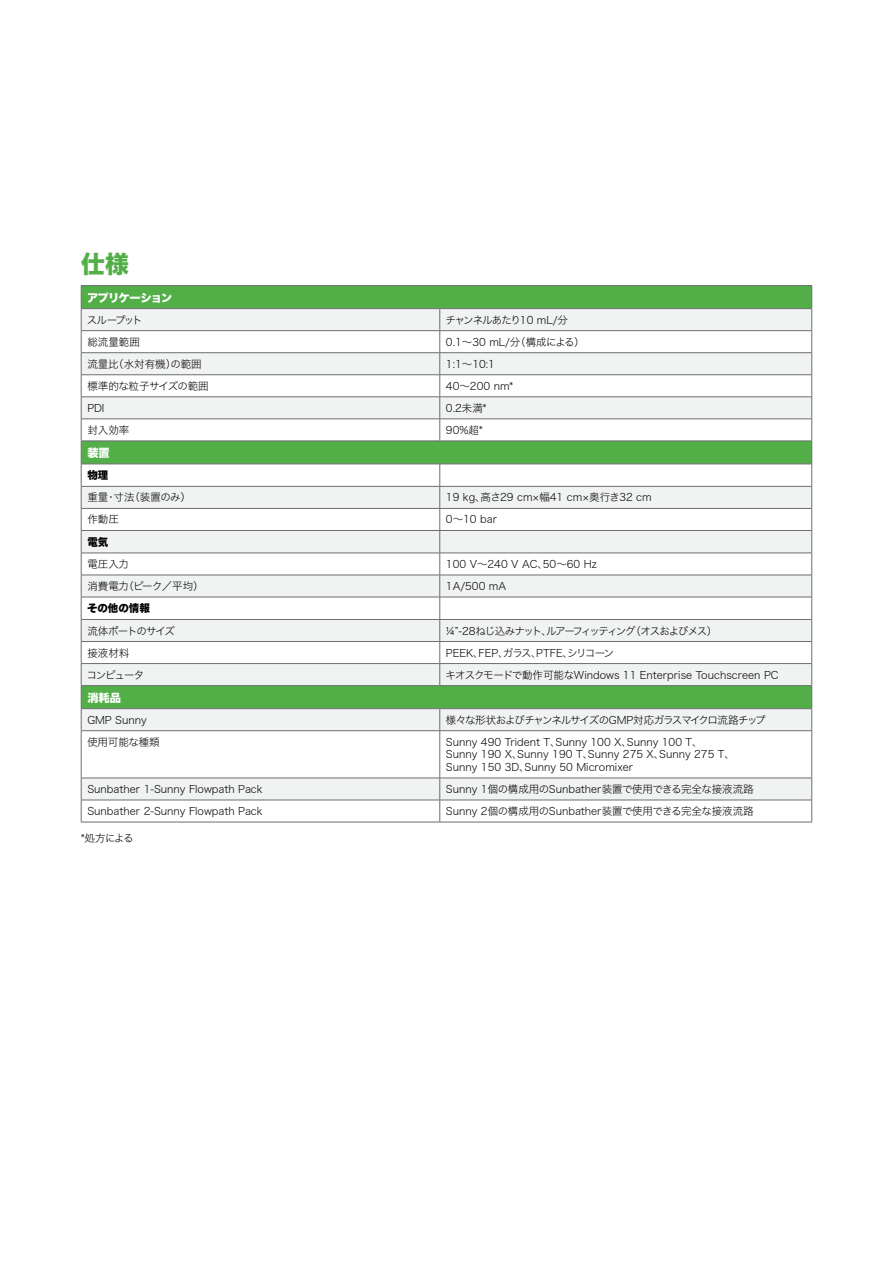
<style>
.page{position:relative;width:893px;height:1263px;background:#fff}
.page>*{position:absolute;margin:0;border:0;box-sizing:border-box;transform-origin:0 0}
.t1{font:24px "Hiragino Sans W8";color:#52ae47}
.t2{font:11.25px "Hiragino Sans W8";letter-spacing:-.065em;color:#fff}
.t3{font:11.25px "Hiragino Sans W8";letter-spacing:-.045em;color:#fff}
.t4{font:10.5px/12.6px "Hiragino Sans W2";color:#000}
.t5{font:10.5px "Hiragino Sans W2";letter-spacing:-.095em;color:#000}
.t6{font:10.5px "Hiragino Sans W2";letter-spacing:-.105em;color:#000}
.t7{font:10.5px "Hiragino Sans W2";letter-spacing:-.02em;color:#000}
.t8{font:10.5px "Hiragino Sans W2";letter-spacing:-.035em;color:#000}
.t9{font:10.5px "Hiragino Sans W8";letter-spacing:-.005em;color:#000}
</style>
<div class="page">
<div style="left:82px;top:286px;width:729px;height:22px;background:#52ae47"></div>
<div style="left:82px;top:309px;width:729px;height:21px;background:#f1f2f2"></div>
<svg style="left:82px;top:331px;width:729px;height:491px"></svg>
<hr style="left:81px;top:285px;width:359px;height:1px;background:#6d6e71">
<hr style="left:440px;top:285px;width:372px;height:1px;background:#6d6e71">
<hr style="left:81px;top:308px;width:359px;height:1px;background:#6d6e71">
<hr style="left:440px;top:308px;width:372px;height:1px;background:#6d6e71">
<hr style="left:81px;top:330px;width:359px;height:1px;background:#6d6e71">
<hr style="left:440px;top:330px;width:372px;height:1px;background:#6d6e71">
<hr style="left:81px;top:352px;width:359px;height:1px;background:#6d6e71">
<hr style="left:440px;top:352px;width:372px;height:1px;background:#6d6e71">
<hr style="left:81px;top:374px;width:359px;height:1px;background:#6d6e71">
<hr style="left:440px;top:374px;width:372px;height:1px;background:#6d6e71">
<hr style="left:81px;top:396px;width:359px;height:1px;background:#6d6e71">
<hr style="left:440px;top:396px;width:372px;height:1px;background:#6d6e71">
<hr style="left:81px;top:419px;width:359px;height:1px;background:#6d6e71">
<hr style="left:440px;top:419px;width:372px;height:1px;background:#6d6e71">
<svg style="left:439px;top:309px;width:1px;height:132px"></svg>
<hr style="left:81px;top:441px;width:359px;height:1px;background:#6d6e71">
<hr style="left:440px;top:441px;width:372px;height:1px;background:#6d6e71">
<hr style="left:81px;top:464px;width:359px;height:1px;background:#6d6e71">
<hr style="left:440px;top:464px;width:372px;height:1px;background:#6d6e71">
<hr style="left:81px;top:486px;width:359px;height:1px;background:#6d6e71">
<hr style="left:440px;top:486px;width:372px;height:1px;background:#6d6e71">
<hr style="left:81px;top:508px;width:359px;height:1px;background:#6d6e71">
<hr style="left:440px;top:508px;width:372px;height:1px;background:#6d6e71">
<hr style="left:81px;top:530px;width:359px;height:1px;background:#6d6e71">
<hr style="left:440px;top:530px;width:372px;height:1px;background:#6d6e71">
<hr style="left:81px;top:553px;width:359px;height:1px;background:#6d6e71">
<hr style="left:440px;top:553px;width:372px;height:1px;background:#6d6e71">
<hr style="left:81px;top:575px;width:359px;height:1px;background:#6d6e71">
<hr style="left:440px;top:575px;width:372px;height:1px;background:#6d6e71">
<hr style="left:81px;top:597px;width:359px;height:1px;background:#6d6e71">
<hr style="left:440px;top:597px;width:372px;height:1px;background:#6d6e71">
<hr style="left:81px;top:619px;width:359px;height:1px;background:#6d6e71">
<hr style="left:440px;top:619px;width:372px;height:1px;background:#6d6e71">
<hr style="left:81px;top:641px;width:359px;height:1px;background:#6d6e71">
<hr style="left:440px;top:641px;width:372px;height:1px;background:#6d6e71">
<hr style="left:81px;top:663px;width:359px;height:1px;background:#6d6e71">
<hr style="left:440px;top:663px;width:372px;height:1px;background:#6d6e71">
<svg style="left:439px;top:464px;width:1px;height:221px"></svg>
<hr style="left:81px;top:685px;width:359px;height:1px;background:#6d6e71">
<hr style="left:440px;top:685px;width:372px;height:1px;background:#6d6e71">
<hr style="left:81px;top:708px;width:359px;height:1px;background:#6d6e71">
<svg style="left:81px;top:286px;width:1px;height:444px"></svg>
<hr style="left:440px;top:708px;width:372px;height:1px;background:#6d6e71">
<svg style="left:439px;top:709px;width:1px;height:21px"></svg>
<svg style="left:811px;top:286px;width:1px;height:444px"></svg>
<hr style="left:81px;top:730px;width:359px;height:1px;background:#6d6e71">
<hr style="left:81px;top:731px;width:1px;height:47px;background:#6d6e71">
<hr style="left:440px;top:730px;width:372px;height:1px;background:#6d6e71">
<hr style="left:439px;top:731px;width:1px;height:47px;background:#6d6e71">
<hr style="left:811px;top:731px;width:1px;height:47px;background:#6d6e71">
<hr style="left:81px;top:778px;width:359px;height:1px;background:#6d6e71">
<hr style="left:440px;top:778px;width:372px;height:1px;background:#6d6e71">
<hr style="left:81px;top:800px;width:359px;height:1px;background:#6d6e71">
<svg style="left:81px;top:778px;width:1px;height:44px"></svg>
<hr style="left:440px;top:800px;width:372px;height:1px;background:#6d6e71">
<svg style="left:439px;top:778px;width:1px;height:44px"></svg>
<svg style="left:811px;top:778px;width:1px;height:44px"></svg>
<hr style="left:81px;top:822px;width:359px;height:1px;background:#6d6e71">
<hr style="left:440px;top:822px;width:372px;height:1px;background:#6d6e71">
<h1 class="t1" style="left:81px;top:250px;width:49px">仕様</h1>
<p class="t2" style="left:87px;top:291px;width:87px">アプリケーション</p>
<p class="t4" style="left:87px;top:313px;width:57px">スループット</p>
<p class="t5" style="left:445px;top:310px;width:124px">チャンネルあたり10 mL/分</p>
<p class="t4" style="left:87px;top:335px;width:54px">総流量範囲</p>
<p class="t7" style="left:446px;top:332px;width:140px">0.1～30 mL/分（構成による）</p>
<p class="t4" style="left:87px;top:357px;width:116px">流量比（水対有機）の範囲</p>
<p class="t4" style="left:446px;top:357px;width:51px">1:1～10:1</p>
<p class="t8" style="left:87px;top:376px;width:123px">標準的な粒子サイズの範囲</p>
<p class="t4" style="left:446px;top:379px;width:69px">40～200 nm*</p>
<p class="t4" style="left:87px;top:401px;width:19px">PDI</p>
<p class="t4" style="left:446px;top:401px;width:42px">0.2未満*</p>
<p class="t4" style="left:87px;top:423px;width:43px">封入効率</p>
<p class="t4" style="left:446px;top:423px;width:38px">90%超*</p>
<p class="t3" style="left:87px;top:446px;width:24px">装置</p>
<p class="t9" style="left:87px;top:470px;width:22px">物理</p>
<p class="t4" style="left:87px;top:490px;width:105px">重量・寸法（装置のみ）</p>
<p class="t4" style="left:446px;top:490px;width:207px">19 kg、高さ29 cm×幅41 cm×奥行き32 cm</p>
<p class="t4" style="left:87px;top:512px;width:33px">作動圧</p>
<p class="t4" style="left:446px;top:512px;width:53px">0～10 bar</p>
<p class="t9" style="left:87px;top:536px;width:22px">電気</p>
<p class="t4" style="left:87px;top:557px;width:43px">電圧入力</p>
<p class="t4" style="left:446px;top:557px;width:153px">100 V～240 V AC、50～60 Hz</p>
<p class="t4" style="left:87px;top:579px;width:118px">消費電力（ピーク／平均）</p>
<p class="t4" style="left:446px;top:579px;width:62px">1A/500 mA</p>
<p class="t9" style="left:87px;top:603px;width:64px">その他の情報</p>
<p class="t5" style="left:87px;top:621px;width:89px">流体ポートのサイズ</p>
<p class="t6" style="left:446px;top:621px;width:273px">¼”-28ねじ込みナット、ルアーフィッティング（オスおよびメス）</p>
<p class="t4" style="left:87px;top:645px;width:43px">接液材料</p>
<p class="t4" style="left:446px;top:645px;width:170px">PEEK、FEP、ガラス、PTFE、シリコーン</p>
<p class="t4" style="left:87px;top:667px;width:59px">コンピュータ</p>
<p class="t4" style="left:446px;top:667px;width:335px">キオスクモードで動作可能なWindows 11 Enterprise Touchscreen PC</p>
<p class="t3" style="left:87px;top:691px;width:35px">消耗品</p>
<p class="t4" style="left:87px;top:713px;width:61px">GMP Sunny</p>
<p class="t5" style="left:446px;top:710px;width:321px">様々な形状およびチャンネルサイズのGMP対応ガラスマイクロ流路チップ</p>
<p class="t7" style="left:87px;top:732px;width:74px">使用可能な種類</p>
<p class="t4" style="left:446px;top:735px;width:291px">Sunny 490 Trident T、Sunny 100 X、Sunny 100 T、<br>Sunny 190 X、Sunny 190 T、Sunny 275 X、Sunny 275 T、<br>Sunny 150 3D、Sunny 50 Micromixer</p>
<p class="t4" style="left:87px;top:782px;width:177px">Sunbather 1-Sunny Flowpath Pack</p>
<p class="t4" style="left:446px;top:782px;width:309px">Sunny 1個の構成用のSunbather装置で使用できる完全な接液流路</p>
<p class="t4" style="left:87px;top:804px;width:177px">Sunbather 2-Sunny Flowpath Pack</p>
<p class="t4" style="left:446px;top:804px;width:309px">Sunny 2個の構成用のSunbather装置で使用できる完全な接液流路</p>
<p class="t4" style="left:81px;top:830px;width:54px">*処方による</p>
</div>
